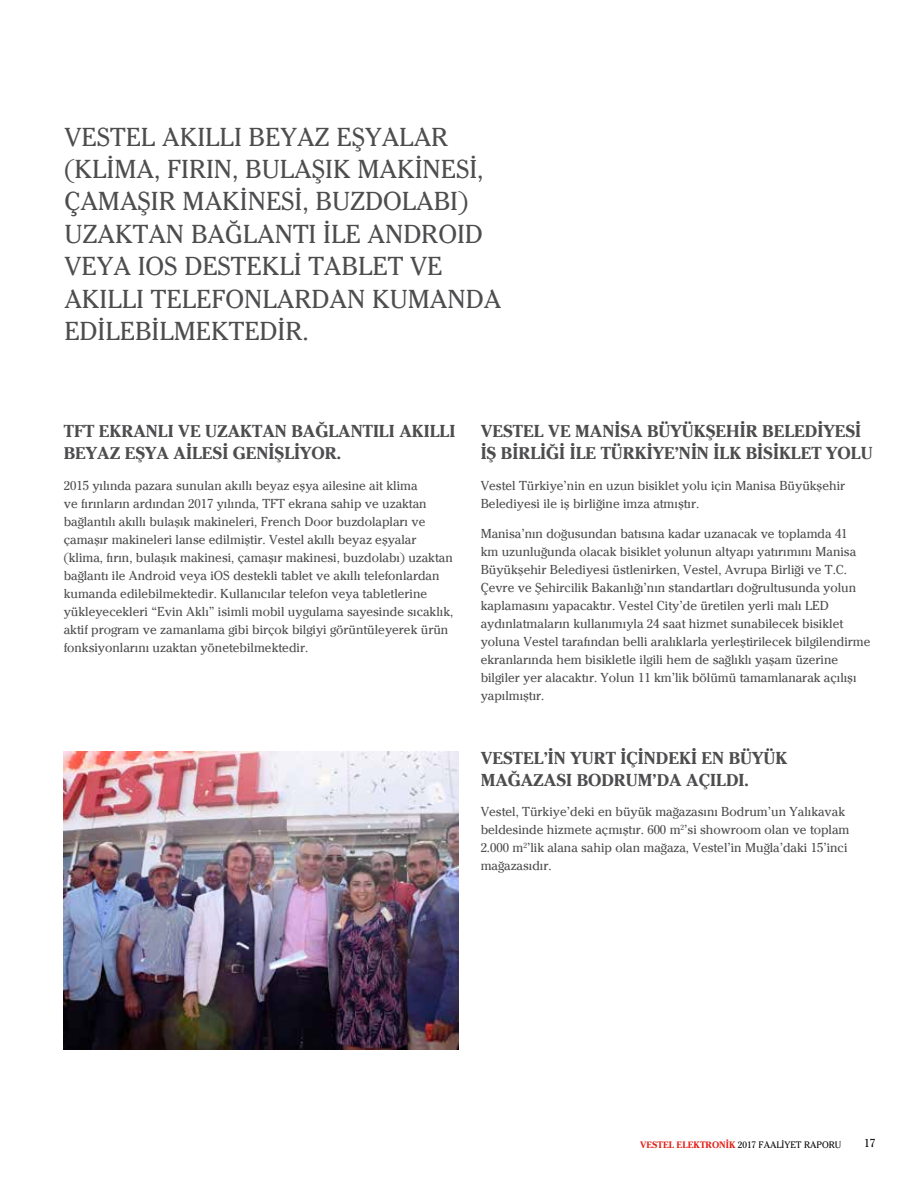
<style>
.page{position:relative;width:918px;height:1188px;background:#fff}
.page>*{position:absolute;margin:0;border:0;box-sizing:border-box;transform-origin:0 0}
.t1{font:27px/32.4px "Cheltenham";color:#4d4d4f}
.t2{font:700 18px/21.6px "Cheltenham";color:#4d4d4f}
.t3{font:13.5px/18px "Cheltenham";color:#4d4d4f}
.t4{font:12px "Cheltenham";color:#000}
.t5{font:9.75px "Cheltenham";color:#000}
.s1{font-weight:700;color:#e2231a}
</style>
<div class="page">
<img style="left:64px;top:752px;width:395px;height:298px">
<h1 class="t1" style="left:64px;top:120px;width:438px">VESTEL AKILLI BEYAZ EŞYALAR (KLİMA, FIRIN, BULAŞIK MAKİNESİ,<br>ÇAMAŞIR MAKİNESİ, BUZDOLABI)<br>UZAKTAN BAĞLANTI İLE ANDROID<br>VEYA IOS DESTEKLİ TABLET VE<br>AKILLI TELEFONLARDAN KUMANDA<br>EDİLEBİLMEKTEDİR.</h1>
<h2 class="t2" style="left:64px;top:420px;width:393px">TFT EKRANLI VE UZAKTAN BAĞLANTILI AKILLI<br>BEYAZ EŞYA AİLESİ GENİŞLİYOR.</h2>
<p class="t3" style="left:64px;top:476px;width:391px">2015 yılında pazara sunulan akıllı beyaz eşya ailesine ait klima<br>ve fırınların ardından 2017 yılında, TFT ekrana sahip ve uzaktan bağlantılı akıllı bulaşık makineleri, French Door buzdolapları ve çamaşır makineleri lanse edilmiştir. Vestel akıllı beyaz eşyalar (klima, fırın, bulaşık makinesi, çamaşır makinesi, buzdolabı) uzaktan bağlantı ile Android veya iOS destekli tablet ve akıllı telefonlardan kumanda edilebilmektedir. Kullanıcılar telefon veya tabletlerine yükleyecekleri “Evin Aklı” isimli mobil uygulama sayesinde sıcaklık, aktif program ve zamanlama gibi birçok bilgiyi görüntüleyerek ürün fonksiyonlarını uzaktan yönetebilmektedir.</p>
<h2 class="t2" style="left:481px;top:420px;width:394px">VESTEL VE MANİSA BÜYÜKŞEHİR BELEDİYESİ<br>İŞ BİRLİĞİ İLE TÜRKİYE’NİN İLK BİSİKLET YOLU</h2>
<p class="t3" style="left:481px;top:476px;width:366px">Vestel Türkiye’nin en uzun bisiklet yolu için Manisa Büyükşehir<br>Belediyesi ile iş birliğine imza atmıştır.</p>
<p class="t3" style="left:481px;top:525px;width:391px">Manisa’nın doğusundan batısına kadar uzanacak ve toplamda 41<br>km uzunluğunda olacak bisiklet yolunun altyapı yatırımını Manisa Büyükşehir Belediyesi üstlenirken, Vestel, Avrupa Birliği ve T.C.<br>Çevre ve Şehircilik Bakanlığı’nın standartları doğrultusunda yolun kaplamasını yapacaktır. Vestel City’de üretilen yerli malı LED aydınlatmaların kullanımıyla 24 saat hizmet sunabilecek bisiklet yoluna Vestel tarafından belli aralıklarla yerleştirilecek bilgilendirme ekranlarında hem bisikletle ilgili hem de sağlıklı yaşam üzerine bilgiler yer alacaktır. Yolun 11 km’lik bölümü tamamlanarak açılışı yapılmıştır.</p>
<h2 class="t2" style="left:481px;top:747px;width:308px">VESTEL’İN YURT İÇİNDEKİ EN BÜYÜK<br>MAĞAZASI BODRUM’DA AÇILDI.</h2>
<p class="t3" style="left:481px;top:803px;width:370px">Vestel, Türkiye’deki en büyük mağazasını Bodrum’un Yalıkavak beldesinde hizmete açmıştır. 600 m<sup>2</sup>’si showroom olan ve toplam 2.000 m<sup>2</sup>’lik alana sahip olan mağaza, Vestel’in Muğla’daki 15’inci mağazasıdır.</p>
<p class="t5" style="left:640px;top:1139px;width:203px"><span class="s1">VESTEL ELEKTRONİK</span> 2017 FAALİYET RAPORU</p>
<p class="t4" style="left:864px;top:1136px;width:13px">17</p>
</div>
